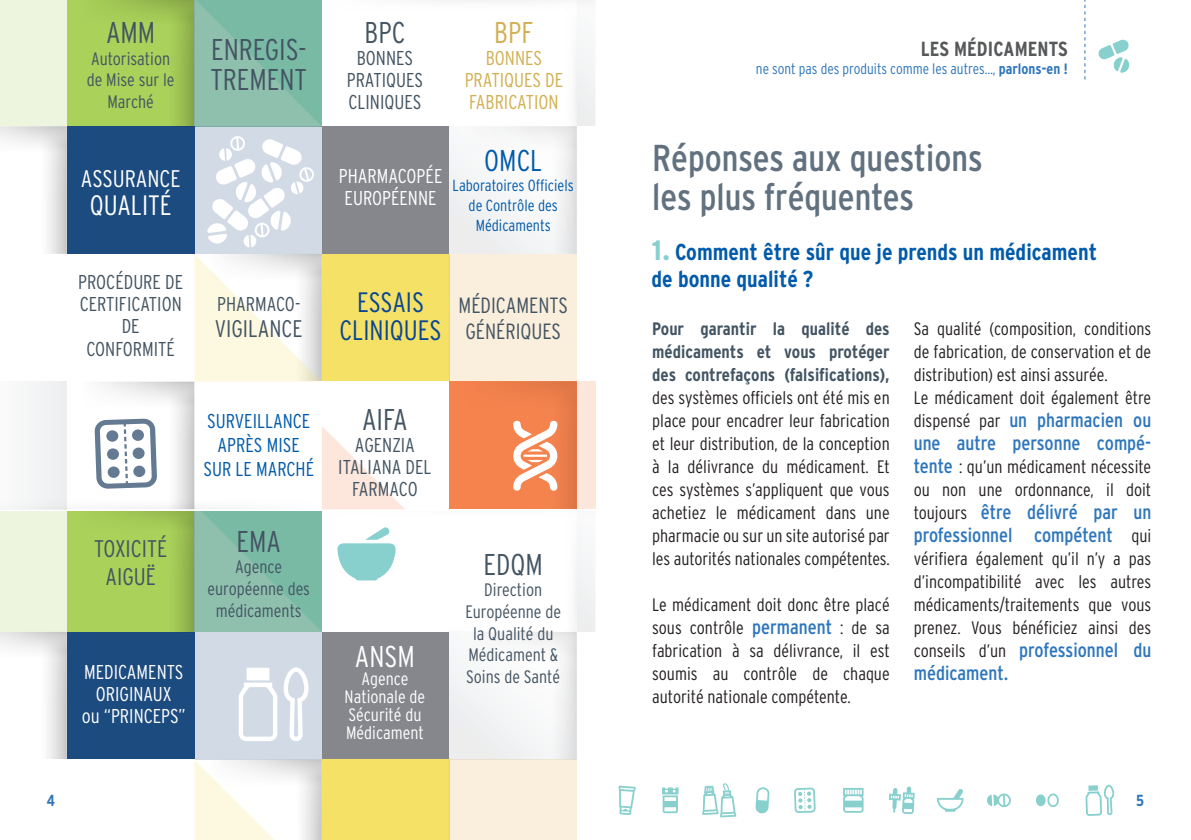
<style>
.page{position:relative;width:1191px;height:840px;background:#fff}
.page>*{position:absolute;margin:0;border:0;box-sizing:border-box;transform-origin:0 0}
.t1{font:condensed 37.4px/39.2px "Interstate";color:#61717f}
.t2{font:300 condensed 30px/30px "Interstate";color:#435462}
.t3{font:300 condensed 30px "Interstate";color:#015aaa}
.t4{font:300 condensed 30px "Interstate";color:#fff}
.t5{font:300 condensed 30px "Interstate";color:#d2af51}
.t6{font:300 condensed 28px/28px "Interstate";color:#094594;text-align:center}
.t7{font:300 condensed 28px "Interstate";color:#fff}
.t8{font:300 condensed 24px/28px "Interstate";color:#435462;text-align:center}
.t9{font:300 condensed 24px "Interstate";color:#fff}
.t10{font:700 condensed 23px/27.6px "Interstate";color:#015aaa}
.t11{font:300 condensed 22px "Interstate";color:#435462}
.t12{font:700 condensed 20.4px "Interstate";letter-spacing:.005em;color:#57585a}
.t13{font:condensed 20px/23px "Interstate";color:#2e76bc}
.t14{font:300 condensed 20px/22px "Interstate";color:#435462;text-align:center}
.t15{font:300 condensed 20px/22px "Interstate";color:#fff}
.t16{font:300 condensed 20px/24px "Interstate";color:#015aaa;text-align:center}
.t17{font:300 condensed 20px/22px "Interstate";color:#d2af51;text-align:center}
.t18{font:300 condensed 18px/23px "Interstate";color:#231f20;text-align:justify}
.t19{font:300 condensed 18px/21.6px "Interstate";color:#435462;text-align:center}
.t20{font:300 condensed 18px/18px "Interstate";color:#fff}
.t21{font:300 condensed 16px/20px "Interstate";color:#015aaa;text-align:center}
.t22{font:700 condensed 16px "Interstate";color:#2e76bc}
.t23{font:300 condensed 15px "Interstate";color:#2e76bc}
.s1{font-weight:700}
.s2{font-stretch:normal;font-size:28px;color:#87d0ce}
.s3{font-weight:700;color:#435462}
.s4{font-weight:400;font-size:20px;color:#2e76bc}
.s5{font-weight:300;font-size:18px;color:#231f20}
</style>
<div class="page">
<svg style="left:1084px;top:0;width:1px;height:79px"></svg>
<svg style="left:1098px;top:39px;width:31px;height:34px"></svg>
<svg style="left:1085px;top:784px;width:29px;height:31px"></svg>
<svg style="left:702px;top:783px;width:34px;height:34px"></svg>
<svg style="left:618px;top:785px;width:17px;height:29px"></svg>
<svg style="left:662px;top:787px;width:16px;height:25px"></svg>
<svg style="left:937px;top:789px;width:26px;height:22px"></svg>
<svg style="left:987px;top:793px;width:24px;height:13px"></svg>
<svg style="left:1047px;top:793px;width:11px;height:13px"></svg>
<div style="left:1036px;top:794px;width:9px;height:11px;background:#87d0ce;border-radius:50%"></div>
<svg style="left:755px;top:787px;width:14px;height:26px"></svg>
<svg style="left:794px;top:787px;width:21px;height:25px"></svg>
<svg style="left:843px;top:788px;width:20px;height:24px"></svg>
<svg style="left:889px;top:786px;width:25px;height:27px"></svg>
<svg style="left:48px;top:664px;width:19px;height:95px"></svg>
<svg style="left:0;top:631px;width:67px;height:33px"></svg>
<div style="left:0;top:510px;width:67px;height:121px;background:#eef5de"></div>
<div style="left:67px;top:510px;width:127px;height:121px;background:#aad15a"></div>
<div style="left:67px;top:631px;width:127px;height:128px;background:#1c4b7f"></div>
<div style="left:194px;top:631px;width:128px;height:128px;background:#d2dbe5"></div>
<div style="left:322px;top:631px;width:127px;height:128px;background:#85878c"></div>
<svg style="left:449px;top:552px;width:146px;height:207px"></svg>
<div style="left:577px;top:631px;width:18px;height:128px;background:#fff"></div>
<div style="left:322px;top:759px;width:127px;height:80px;background:#f4e165"></div>
<div style="left:449px;top:759px;width:128px;height:80px;background:#faeedc"></div>
<div style="left:565px;top:510px;width:12px;height:248px;background:#fcfcfc"></div>
<svg style="left:194px;top:759px;width:128px;height:80px"></svg>
<div style="left:162px;top:510px;width:32px;height:122px;background:linear-gradient(to right,#b2da5e,#8bab49)"></div>
<svg style="left:66px;top:510px;width:128px;height:27px"></svg>
<svg style="left:544px;top:664px;width:33px;height:95px"></svg>
<div style="left:450px;top:631px;width:127px;height:33px;background:linear-gradient(to right,#fafbfb,#f0f0f0)"></div>
<svg style="left:48px;top:159px;width:19px;height:95px"></svg>
<svg style="left:0;top:126px;width:67px;height:33px"></svg>
<div style="left:0;top:0;width:67px;height:126px;background:#eef5de"></div>
<div style="left:67px;top:0;width:127px;height:126px;background:#aad15a"></div>
<div style="left:67px;top:126px;width:127px;height:128px;background:#1c4b7f"></div>
<div style="left:194px;top:126px;width:128px;height:128px;background:#d2dbe5"></div>
<div style="left:322px;top:126px;width:127px;height:128px;background:#85878c"></div>
<svg style="left:449px;top:46px;width:146px;height:208px"></svg>
<div style="left:577px;top:126px;width:18px;height:128px;background:#fff"></div>
<div style="left:322px;top:254px;width:127px;height:127px;background:#f4e165"></div>
<div style="left:449px;top:254px;width:128px;height:127px;background:#faeedc"></div>
<div style="left:0;top:381px;width:67px;height:128px;background:#f4f5f5"></div>
<div style="left:449px;top:381px;width:128px;height:128px;background:#f5834e"></div>
<div style="left:577px;top:381px;width:18px;height:128px;background:#fde6dc"></div>
<div style="left:565px;top:0;width:12px;height:253px;background:#fcfcfc"></div>
<svg style="left:46px;top:504px;width:116px;height:5px"></svg>
<svg style="left:194px;top:0;width:128px;height:126px;background:#84bca9"></svg>
<svg style="left:194px;top:254px;width:128px;height:127px"></svg>
<div style="left:162px;top:0;width:32px;height:126px;background:linear-gradient(to right,#b2da5e,#8bab49)"></div>
<svg style="left:106px;top:0;width:88px;height:32px"></svg>
<div style="left:162px;top:381px;width:32px;height:128px;background:linear-gradient(to right,#fff,#d1d1d2)"></div>
<svg style="left:100px;top:381px;width:94px;height:33px"></svg>
<svg style="left:544px;top:159px;width:33px;height:95px"></svg>
<div style="left:450px;top:126px;width:127px;height:33px;background:linear-gradient(to right,#fafbfb,#f0f0f0)"></div>
<svg style="left:564px;top:414px;width:13px;height:95px"></svg>
<div style="left:450px;top:381px;width:127px;height:33px;background:linear-gradient(to right,#f8844f,#e77b49)"></div>
<svg style="left:513px;top:420px;width:45px;height:71px"></svg>
<svg style="left:194px;top:425px;width:211px;height:206px"></svg>
<svg style="left:94px;top:418px;width:63px;height:70px"></svg>
<svg style="left:239px;top:667px;width:69px;height:73px"></svg>
<svg style="left:207px;top:136px;width:107px;height:111px"></svg>
<p class="t2" style="left:106px;top:17px;width:51px">AMM</p>
<p class="t19" style="left:87px;top:47px;width:89px">Autorisation de Mise sur le<br>Marché</p>
<p class="t2" style="left:210px;top:34px;width:98px">ENREGIS-<br>TREMENT</p>
<p class="t9" style="left:81px;top:165px;width:101px">ASSURANCE</p>
<p class="t7" style="left:90px;top:189px;width:83px">QUALITÉ</p>
<p class="t14" style="left:78px;top:271px;width:106px">PROCÉDURE DE<br>CERTIFICATION<br>DE</p>
<p class="t14" style="left:86px;top:337px;width:90px">CONFORMITÉ</p>
<p class="t14" style="left:217px;top:293px;width:85px">PHARMACO-</p>
<p class="t8" style="left:215px;top:314px;width:89px">VIGILANCE</p>
<p class="t16" style="left:207px;top:408px;width:105px">SURVEILLANCE</p>
<p class="t16" style="left:203px;top:432px;width:112px">APRÈS MISE<br>SUR LE MARCHÉ</p>
<p class="t8" style="left:94px;top:534px;width:74px">TOXICITÉ<br>AIGUË</p>
<p class="t2" style="left:236px;top:525px;width:46px">EMA</p>
<p class="t19" style="left:207px;top:555px;width:104px">Agence européenne des médicaments</p>
<p class="t15" style="left:84px;top:660px;width:101px;text-align:center">MEDICAMENTS<br>ORIGINAUX</p>
<p class="t15" style="left:82px;top:704px;width:106px">ou “PRINCEPS”</p>
<p class="t22" style="left:47px;top:791px;width:10px">4</p>
<p class="t2" style="left:364px;top:17px;width:42px">BPC</p>
<p class="t14" style="left:347px;top:47px;width:78px">BONNES<br>PRATIQUES<br>CLINIQUES</p>
<p class="t5" style="left:494px;top:16px;width:41px">BPF</p>
<p class="t17" style="left:465px;top:47px;width:100px">BONNES<br>PRATIQUES DE<br>FABRICATION</p>
<p class="t15" style="left:339px;top:165px;width:105px">PHARMACOPÉE<br>EUROPÉENNE</p>
<p class="t3" style="left:484px;top:143px;width:60px">OMCL</p>
<p class="t21" style="left:452px;top:175px;width:123px">Laboratoires Officiels de Contrôle des<br>Médicaments</p>
<p class="t6" style="left:339px;top:288px;width:104px">ESSAIS<br>CLINIQUES</p>
<p class="t11" style="left:458px;top:293px;width:111px">MÉDICAMENTS</p>
<p class="t11" style="left:465px;top:319px;width:97px">GÉNÉRIQUES</p>
<p class="t2" style="left:362px;top:403px;width:47px">AIFA</p>
<p class="t14" style="left:338px;top:433px;width:95px">AGENZIA<br>ITALIANA DEL<br>FARMACO</p>
<p class="t4" style="left:355px;top:639px;width:61px">ANSM</p>
<p class="t20" style="left:361px;top:669px;width:48px">Agence</p>
<p class="t20" style="left:344px;top:687px;width:82px">Nationale de<br>Sécurité du<br>Médicament</p>
<p class="t2" style="left:483px;top:548px;width:61px">EDQM</p>
<p class="t19" style="left:465px;top:578px;width:97px">Direction<br>Européenne de la Qualité du<br>Médicament &amp;<br>Soins de Santé</p>
<p class="t12" style="left:920px;top:37px;width:149px">LES MÉDICAMENTS</p>
<p class="t23" style="left:756px;top:60px;width:313px">ne sont pas des produits comme les autres…, <span class="s1">parlons-en !</span></p>
<p class="t1" style="left:652px;top:137px;width:332px">Réponses aux questions les plus fréquentes</p>
<p class="t10" style="left:651px;top:237px;width:447px"><span class="s2">1.</span> Comment être sûr que je prends un médicament de bonne qualité ?</p>
<p class="t18" style="left:652px;top:317px;width:239px"><span class="s3">Pour garantir la qualité des médicaments et vous protéger des contrefaçons (falsifications), </span>des systèmes officiels ont été mis en place pour encadrer leur fabrication et leur distribution, de la conception à la délivrance du médicament. Et ces systèmes s’appliquent que vous achetiez le médicament dans une pharmacie ou sur un site autorisé par les autorités nationales compétentes.</p>
<p class="t18" style="left:652px;top:593px;width:239px">Le médicament doit donc être placé sous contrôle <span class="s4">permanent</span> : de sa fabrication à sa délivrance, il est soumis au contrôle de chaque autorité nationale compétente.</p>
<p class="t18" style="left:913px;top:317px;width:239px">Sa qualité (composition, conditions de fabrication, de conservation et de distribution) est ainsi assurée.</p>
<p class="t18" style="left:913px;top:386px;width:239px">Le médicament doit également être</p>
<p class="t13" style="left:913px;top:408px;width:239px"><span class="s5">dispensé par</span> un pharmacien ou une autre personne compé-</p>
<p class="t18" style="left:913px;top:455px;width:239px"><span class="s4">tente</span> : qu’un médicament nécessite ou non une ordonnance, il doit</p>
<p class="t13" style="left:913px;top:500px;width:239px"><span class="s5">toujours</span> être délivré par un professionnel compétent <span class="s5">qui</span></p>
<p class="t18" style="left:913px;top:547px;width:239px">vérifiera également qu’il n’y a pas d’incompatibilité avec les autres médicaments/traitements que vous prenez. Vous bénéficiez ainsi des</p>
<p class="t13" style="left:913px;top:638px;width:239px"><span class="s5">conseils d’un</span> professionnel du médicament.</p>
<p class="t22" style="left:1136px;top:791px;width:9px">5</p>
</div>
